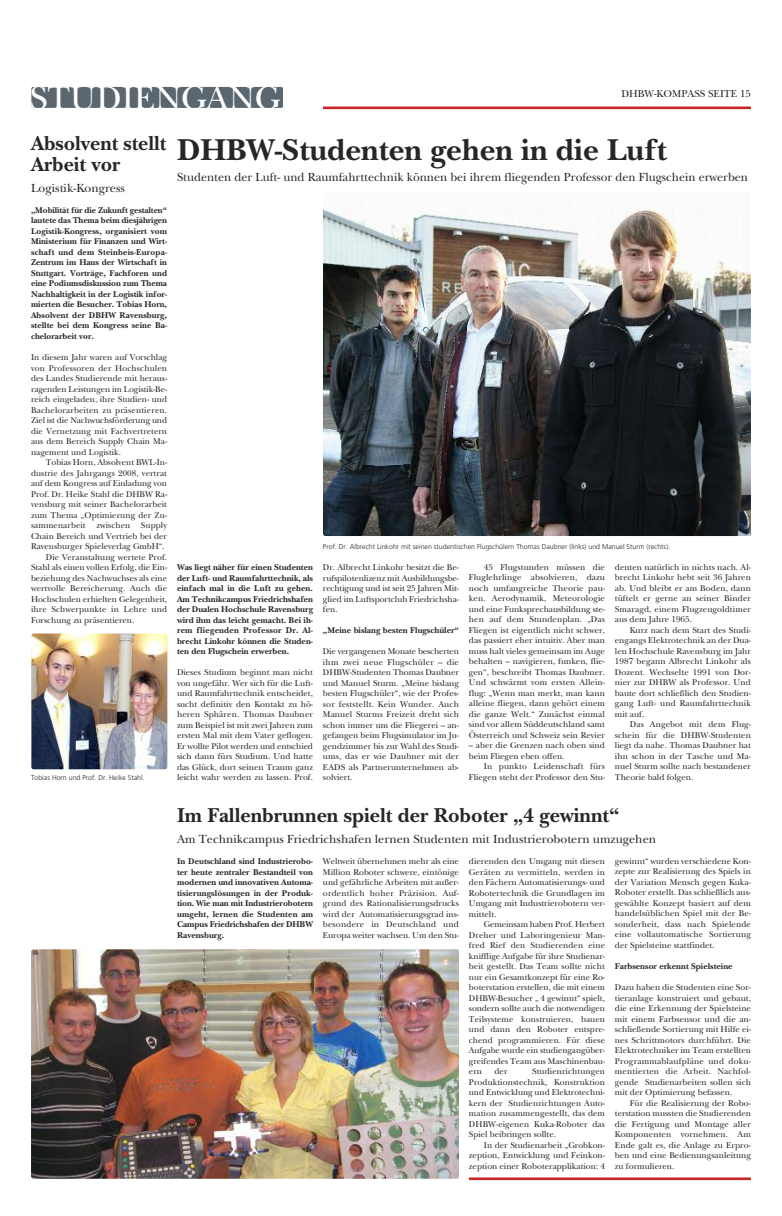
<style>
.page{position:relative;width:782px;height:1216px;background:#fff}
.page>*{position:absolute;margin:0;border:0;box-sizing:border-box;transform-origin:0 0}
.t1{font:34.04px "New Baskerville";color:#fff}
.t2{font:700 31.5px "New Baskerville";color:#272627}
.t3{font:700 21px/21px "New Baskerville";color:#272627}
.t4{font:12.25px "New Baskerville";color:#272627}
.t5{font:10.5px "New Baskerville";color:#272627}
.t6{font:8.75px/10.5px "New Baskerville";color:#272627;text-align:justify}
.t7{font:700 8.75px/10.5px "New Baskerville";color:#272627;text-align:justify}
.t8{font:300 7px "Frutiger";color:#272627}
</style>
<div class="page">
<hr style="left:323px;top:106px;width:427px;height:3px;background:#cc262b">
<div style="left:31px;top:87px;width:252px;height:21px;background:#5b6770;border-radius:2px"></div>
<img style="left:323px;top:193px;width:427px;height:343px;border-radius:2px">
<img style="left:31px;top:633px;width:136px;height:136px;border-radius:2px">
<img style="left:31px;top:949px;width:428px;height:229px;border-radius:2px">
<hr style="left:469px;top:1177px;width:281px;height:2px;background:#cc262b">
<h1 class="t1" style="left:30px;top:86px;width:252px">STUDIENGANG</h1>
<p class="t5" style="left:621px;top:90px;width:131px">DHBW-KOMPASS SEITE 15</p>
<h2 class="t2" style="left:177px;top:131px;width:491px">DHBW-Studenten gehen in die Luft</h2>
<h3 class="t4" style="left:177px;top:173px;width:572px">Studenten der Luft- und Raumfahrttechnik können bei ihrem fliegenden Professor den Flugschein erwerben</h3>
<h3 class="t3" style="left:31px;top:132px;width:137px">Absolvent stellt<br>Arbeit vor</h3>
<h3 class="t4" style="left:31px;top:184px;width:95px">Logistik-Kongress</h3>
<p class="t7" style="left:31px;top:205px;width:137px">„Mobilität für die Zukunft gestalten“ lautete das Thema beim diesjährigen Logistik-Kongress, organisiert vom Ministerium für Finanzen und Wirt&shy;schaft und dem Steinbeis-Europa-Zentrum im Haus der Wirtschaft in Stuttgart. Vorträge, Fachforen und eine Podiumsdiskussion zum Thema Nachhaltigkeit in der Logistik infor&shy;mierten die Besucher. Tobias Horn, Absolvent der DBHW Ravensburg, stellte bei dem Kongress seine Ba&shy;chelorarbeit vor.</p>
<p class="t6" style="left:31px;top:353px;width:137px">In diesem Jahr waren auf Vorschlag von Professoren der Hochschulen des Landes Studierende mit heraus&shy;ragenden Leistungen im Logistik-Be&shy;reich eingeladen, ihre Studien- und Bachelorarbeiten zu präsentieren.<br>Ziel ist die Nachwuchsförderung und die Vernetzung mit Fachvertretern aus dem Bereich Supply Chain Ma&shy;nagement und Logistik.</p>
<p class="t6" style="left:46px;top:458px;width:123px">Tobias Horn, Absolvent BWL-In-</p>
<p class="t6" style="left:31px;top:468px;width:137px">dustrie des Jahrgangs 2008, vertrat</p>
<p class="t6" style="left:31px;top:479px;width:137px">auf dem Kongress auf Einladung von</p>
<p class="t6" style="left:31px;top:489px;width:137px">Prof. Dr. Heike Stahl die DHBW Ra-</p>
<p class="t6" style="left:31px;top:500px;width:137px">vensburg mit seiner Bachelorarbeit</p>
<p class="t6" style="left:31px;top:510px;width:137px">zum Thema „Optimierung der Zu-</p>
<p class="t6" style="left:31px;top:521px;width:137px">sammenarbeit zwischen Supply</p>
<p class="t6" style="left:31px;top:531px;width:137px">Chain Bereich und Vertrieb bei der</p>
<p class="t6" style="left:31px;top:542px;width:135px">Ravensburger Spieleverlag GmbH“.</p>
<p class="t6" style="left:46px;top:552px;width:123px">Die Veranstaltung wertete Prof.</p>
<p class="t6" style="left:31px;top:563px;width:137px">Stahl als einen vollen Erfolg, die Ein-</p>
<p class="t6" style="left:31px;top:573px;width:137px">beziehung des Nachwuchses als eine</p>
<p class="t6" style="left:31px;top:584px;width:137px">wertvolle Bereicherung. Auch die</p>
<p class="t6" style="left:31px;top:594px;width:137px">Hochschulen erhielten Gelegenheit,</p>
<p class="t6" style="left:31px;top:605px;width:137px">ihre Schwerpunkte in Lehre und</p>
<p class="t6" style="left:31px;top:615px;width:105px">Forschung zu präsentieren.</p>
<p class="t8" style="left:323px;top:544px;width:348px">Prof. Dr. Albrecht Linkohr mit seinen studentischen Flugschülern Thomas Daubner (links) und Manuel Sturm (rechts).</p>
<p class="t6" style="left:469px;top:563px;width:137px;text-indent:15px">45 Flugstunden müssen die Fluglehrlinge absolvieren, dazu noch umfangreiche Theorie pau&shy;ken. Aerodynamik, Meteorologie und eine Funksprechausbildung ste&shy;hen auf dem Stundenplan. „Das Fliegen ist eigentlich nicht schwer, das passiert eher intuitiv. Aber man muss halt vieles gemeinsam im Auge behalten – navigieren, funken, flie&shy;gen“, beschreibt Thomas Daubner.<br>Und schwärmt vom ersten Allein&shy;flug: „Wenn man merkt, man kann alleine fliegen, dann gehört einem die ganze Welt.“ Zunächst einmal sind vor allem Süddeutschland samt Österreich und Schweiz sein Revier</p>
<p class="t6" style="left:469px;top:741px;width:137px">– aber die Grenzen nach oben sind beim Fliegen eben offen.</p>
<p class="t6" style="left:469px;top:762px;width:137px;text-align:right">In punkto Leidenschaft fürs<br>Fliegen steht der Professor den Stu-</p>
<p class="t6" style="left:614px;top:563px;width:137px">denten natürlich in nichts nach. Al&shy;brecht Linkohr hebt seit 36 Jahren ab. Und bleibt er am Boden, dann tüftelt er gerne an seiner Binder Smaragd, einem Flugzeugoldtimer aus dem Jahre 1965.</p>
<p class="t6" style="left:614px;top:626px;width:137px;text-indent:15px">Kurz nach dem Start des Studi&shy;engangs Elektrotechnik an der Dua&shy;len Hochschule Ravensburg im Jahr 1987 begann Albrecht Linkohr als Dozent. Wechselte 1991 von Dor&shy;nier zur DHBW als Professor. Und baute dort schließlich den Studien&shy;gang Luft- und Raumfahrttechnik mit auf.</p>
<p class="t6" style="left:614px;top:720px;width:137px;text-indent:15px">Das Angebot mit dem Flug&shy;schein für die DHBW-Studenten liegt da nahe. Thomas Daubner hat ihn schon in der Tasche und Ma&shy;nuel Sturm sollte nach bestandener Theorie bald folgen.</p>
<p class="t6" style="left:323px;top:563px;width:137px">Dr. Albrecht Linkohr besitzt die Be&shy;rufspilotenlizenz mit Ausbildungsbe&shy;rechtigung und ist seit 25 Jahren Mit&shy;glied im Luftsportclub Friedrichsha&shy;fen.</p>
<p class="t7" style="left:323px;top:625px;width:137px">„Meine bislang besten Flugschüler“</p>
<p class="t6" style="left:323px;top:647px;width:137px">Die vergangenen Monate bescherten ihm zwei neue Flugschüler – die DHBW-Studenten Thomas Daubner und Manuel Sturm. „Meine bislang besten Flugschüler“, wie der Profes&shy;sor feststellt. Kein Wunder. Auch Manuel Sturms Freizeit dreht sich schon immer um die Fliegerei – an&shy;gefangen beim Flugsimulator im Ju&shy;gendzimmer bis zur Wahl des Studi&shy;ums, das er wie Daubner mit der EADS als Partnerunternehmen ab&shy;solviert.</p>
<p class="t7" style="left:177px;top:562px;width:137px">Was liegt näher für einen Studenten der Luft- und Raumfahrttechnik, als einfach mal in die Luft zu gehen.<br>Am Technikcampus Friedrichshafen der Dualen Hochschule Ravensburg wird ihm das leicht gemacht. Bei ih&shy;rem fliegenden Professor Dr. Al&shy;brecht Linkohr können die Studen&shy;ten den Flugschein erwerben.</p>
<p class="t6" style="left:177px;top:668px;width:137px">Dieses Studium beginnt man nicht von ungefähr. Wer sich für die Luft&shy;und Raumfahrttechnik entscheidet, sucht definitiv den Kontakt zu hö&shy;heren Sphären. Thomas Daubner zum Beispiel ist mit zwei Jahren zum ersten Mal mit dem Vater geflogen.<br>Er wollte Pilot werden und entschied sich dann fürs Studium. Und hatte das Glück, dort seinen Traum ganz leicht wahr werden zu lassen. Prof.</p>
<p class="t8" style="left:31px;top:775px;width:115px">Tobias Horn und Prof. Dr. Heike Stahl.</p>
<h3 class="t3" style="left:177px;top:804px;width:444px">Im Fallenbrunnen spielt der Roboter „4 gewinnt“</h3>
<h3 class="t4" style="left:177px;top:835px;width:480px">Am Technikcampus Friedrichshafen lernen Studenten mit Industrierobotern umzugehen</h3>
<p class="t7" style="left:177px;top:856px;width:137px">In Deutschland sind Industrierobo&shy;ter heute zentraler Bestandteil von modernen und innovativen Automa&shy;tisierungslösungen in der Produk&shy;tion. Wie man mit Industrierobotern umgeht, lernen die Studenten am Campus Friedrichshafen der DHBW Ravensburg.</p>
<p class="t6" style="left:323px;top:857px;width:137px">Weltweit übernehmen mehr als eine Million Roboter schwere, eintönige und gefährliche Arbeiten mit außer&shy;ordentlich hoher Präzision. Auf&shy;grund des Rationalisierungsdrucks wird der Automatisierungsgrad ins&shy;besondere in Deutschland und Europa weiter wachsen. Um den Stu-</p>
<p class="t6" style="left:469px;top:857px;width:137px">dierenden den Umgang mit diesen Geräten zu vermitteln, werden in den Fächern Automatisierungs- und Robotertechnik die Grundlagen im Umgang mit Industrierobotern ver&shy;mittelt.</p>
<p class="t6" style="left:469px;top:920px;width:137px;text-indent:15px">Gemeinsam haben Prof. Herbert Dreher und Laboringenieur Man&shy;fred Rief den Studierenden eine knifflige Aufgabe für ihre Studienar&shy;beit gestellt. Das Team sollte nicht nur ein Gesamtkonzept für eine Ro&shy;boterstation erstellen, die mit einem DHBW-Besucher „ 4 gewinnt“ spielt, sondern sollte auch die notwendigen Teilsysteme konstruieren, bauen und dann den Roboter entspre&shy;chend programmieren. Für diese Aufgabe wurde ein studiengangüber&shy;greifendes Team aus Maschinenbau&shy;ern</p>
<p class="t6" style="left:469px;top:1067px;width:137px;text-indent:63px">Studienrichtungen Produktionstechnik, Konstruktion und Entwicklung und Elektrotechni&shy;kern der Studienrichtungen Auto&shy;mation zusammengestellt, das dem DHBW-eigenen Kuka-Roboter das Spiel beibringen sollte.</p>
<p class="t6" style="left:469px;top:1140px;width:137px;text-indent:15px">In der Studienarbeit „Grobkon&shy;zeption, Entwicklung und Feinkon&shy;zeption einer Roboterapplikation: 4</p>
<p class="t6" style="left:494px;top:1067px;width:14px">der</p>
<p class="t6" style="left:614px;top:856px;width:137px">gewinnt“ wurden verschiedene Kon&shy;zepte zur Realisierung des Spiels in der Variation Mensch gegen Kuka-Roboter erstellt. Das schließlich aus&shy;gewählte Konzept basiert auf dem handelsüblichen Spiel mit der Be&shy;sonderheit, dass nach Spielende eine vollautomatische Sortierung der Spielsteine stattfindet.</p>
<p class="t7" style="left:614px;top:961px;width:119px">Farbsensor erkennt Spielsteine</p>
<p class="t6" style="left:614px;top:983px;width:137px">Dazu haben die Studenten eine Sor&shy;tieranlage konstruiert und gebaut, die eine Erkennung der Spielsteine mit einem Farbsensor und die an&shy;schließende Sortierung mit Hilfe ei&shy;nes Schrittmotors durchführt. Die Elektrotechniker im Team erstellten Programmablaufpläne und doku&shy;mentierten die Arbeit. Nachfol&shy;gende Studienarbeiten sollen sich mit der Optimierung befassen.</p>
<p class="t6" style="left:614px;top:1098px;width:137px;text-indent:15px">Für die Realisierung der Robo&shy;terstation mussten die Studierenden die Fertigung und Montage aller Komponenten vornehmen. Am Ende galt es, die Anlage zu Erpro&shy;ben und eine Bedienungsanleitung zu formulieren.</p>
</div>
